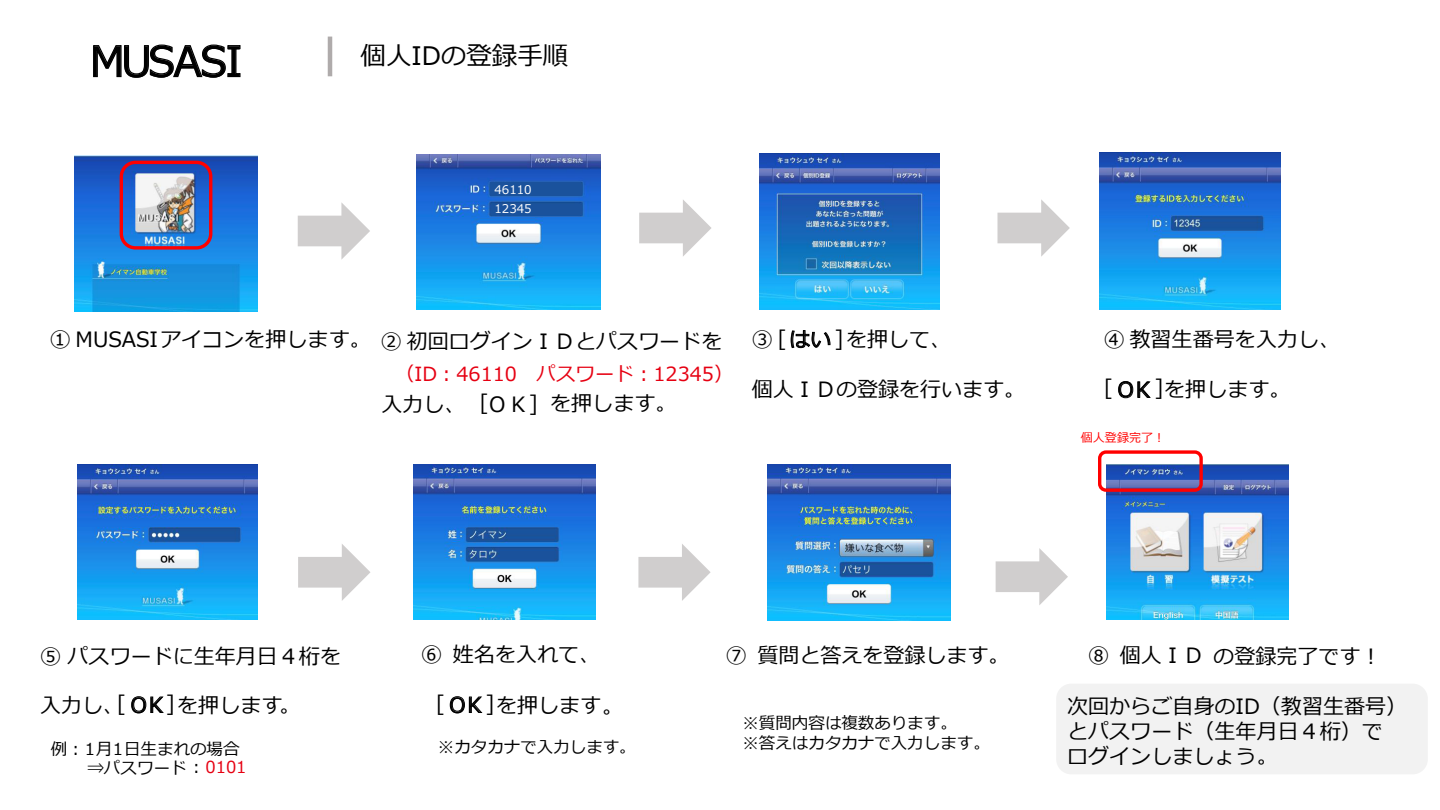
<style>
.page{position:relative;width:1440px;height:810px;background:#fff}
.page>*{position:absolute;margin:0;border:0;box-sizing:border-box;transform-origin:0 0}
.t1{font:42px "Meiryo";letter-spacing:-.045em;color:#000}
.t2{font:25.5px "Meiryo";color:#000}
.t3{font:21.15px "Meiryo";color:#000}
.t4{font:21px/25.2px "Meiryo";color:#000}
.t5{font:19.5px "Meiryo";color:#e60012}
.t6{font:16.5px/19.4px "Meiryo";color:#000}
.t7{font:12px/19.6px "Meiryo";color:#fff}
.t8{font:12px "Meiryo";color:#f00}
.s1{color:#e60012}
</style>
<div class="page">
<div style="left:1056px;top:684px;width:372px;height:90px;background:#f2f2f2;border-radius:15px"></div>
<img style="left:1100px;top:152px;width:181px;height:157px">
<img style="left:760px;top:153px;width:180px;height:157px">
<img style="left:417px;top:154px;width:183px;height:156px">
<img style="left:77px;top:464px;width:180px;height:156px">
<img style="left:413px;top:464px;width:183px;height:155px">
<img style="left:767px;top:464px;width:183px;height:156px">
<img style="left:1106px;top:464px;width:183px;height:155px">
<img style="left:75px;top:155px;width:182px;height:156px">
<svg style="left:298px;top:202px;width:72px;height:58px"></svg>
<svg style="left:791px;top:330px;width:40px;height:18px"></svg>
<svg style="left:1118px;top:381px;width:33px;height:17px"></svg>
<svg style="left:131px;top:696px;width:33px;height:17px"></svg>
<svg style="left:450px;top:696px;width:33px;height:17px"></svg>
<svg style="left:93px;top:44px;width:148px;height:34px"></svg>
<hr style="left:328px;top:37px;width:4px;height:39px;background:#afabab">
<svg style="left:998px;top:199px;width:72px;height:58px"></svg>
<svg style="left:639px;top:200px;width:72px;height:56px"></svg>
<svg style="left:298px;top:544px;width:72px;height:57px"></svg>
<svg style="left:996px;top:548px;width:72px;height:57px"></svg>
<svg style="left:638px;top:544px;width:73px;height:57px"></svg>
<div style="left:120px;top:161px;width:92px;height:89px;border:3px solid #f00;border-radius:14px"></div>
<div style="left:1098px;top:450px;width:105px;height:42px;border:3px solid #f00;border-radius:6px"></div>
<div style="left:491px;top:183px;width:90px;height:13px;background:#1a529c"></div>
<div style="left:492px;top:205px;width:88px;height:10px;background:#1a529c"></div>
<h1 class="t1" style="left:90px;top:32px;width:154px">MUSASI</h1>
<p class="t2" style="left:361px;top:38px;width:209px">個人IDの登録手順</p>
<p class="t7" style="left:494px;top:180px;width:39px">46110<br>12345</p>
<p class="t3" style="left:50px;top:324px;width:674px">① MUSASI アイコンを押します。 <sub>②</sub> <sub>初回ログインＩＤとパスワードを</sub></p>
<p class="t5" style="left:395px;top:360px;width:340px">（ID︓46110　パスワード︓12345）</p>
<p class="t4" style="left:479px;top:391px;width:11px">[</p>
<p class="t4" style="left:529px;top:391px;width:11px">]</p>
<p class="t3" style="left:381px;top:390px;width:297px">入力し、　ＯＫ　を押します。</p>
<p class="t3" style="left:752px;top:325px;width:201px">③ [ はい]を押して、</p>
<p class="t4" style="left:752px;top:378px;width:275px">個人ＩＤの登録を行います。</p>
<p class="t3" style="left:1104px;top:325px;width:238px">④ 教習生番号を入力し、</p>
<p class="t4" style="left:1104px;top:378px;width:188px">[ ＯＫ] を押します。</p>
<p class="t8" style="left:1081px;top:429px;width:86px">個人登録完了︕</p>
<p class="t4" style="left:40px;top:645px;width:303px">⑤ パスワードに生年月日４桁を</p>
<p class="t4" style="left:40px;top:693px;width:262px">入力し、[ ＯＫ] を押します。</p>
<p class="t6" style="left:87px;top:740px;width:161px;text-indent:-37px">例︓1月1日生まれの場合⇒パスワード︓<span class="s1">0101</span></p>
<p class="t4" style="left:421px;top:643px;width:181px">⑥ 姓名を入れて、</p>
<p class="t4" style="left:436px;top:693px;width:189px">[ ＯＫ] を押します。</p>
<p class="t6" style="left:438px;top:738px;width:200px">※カタカナで入力します。</p>
<p class="t4" style="left:726px;top:644px;width:285px">⑦ 質問と答えを登録します。</p>
<p class="t6" style="left:742px;top:714px;width:249px;line-height:19.8px">※質問内容は複数あります。<br>※答えはカタカナで入力します。</p>
<p class="t4" style="left:1088px;top:645px;width:295px">⑧ 個人ＩＤの登録完了です︕</p>
<p class="t4" style="left:1067px;top:695px;width:342px">次回からご自身のID（教習生番号）とパスワード（生年月日４桁）でログインしましょう。</p>
</div>
